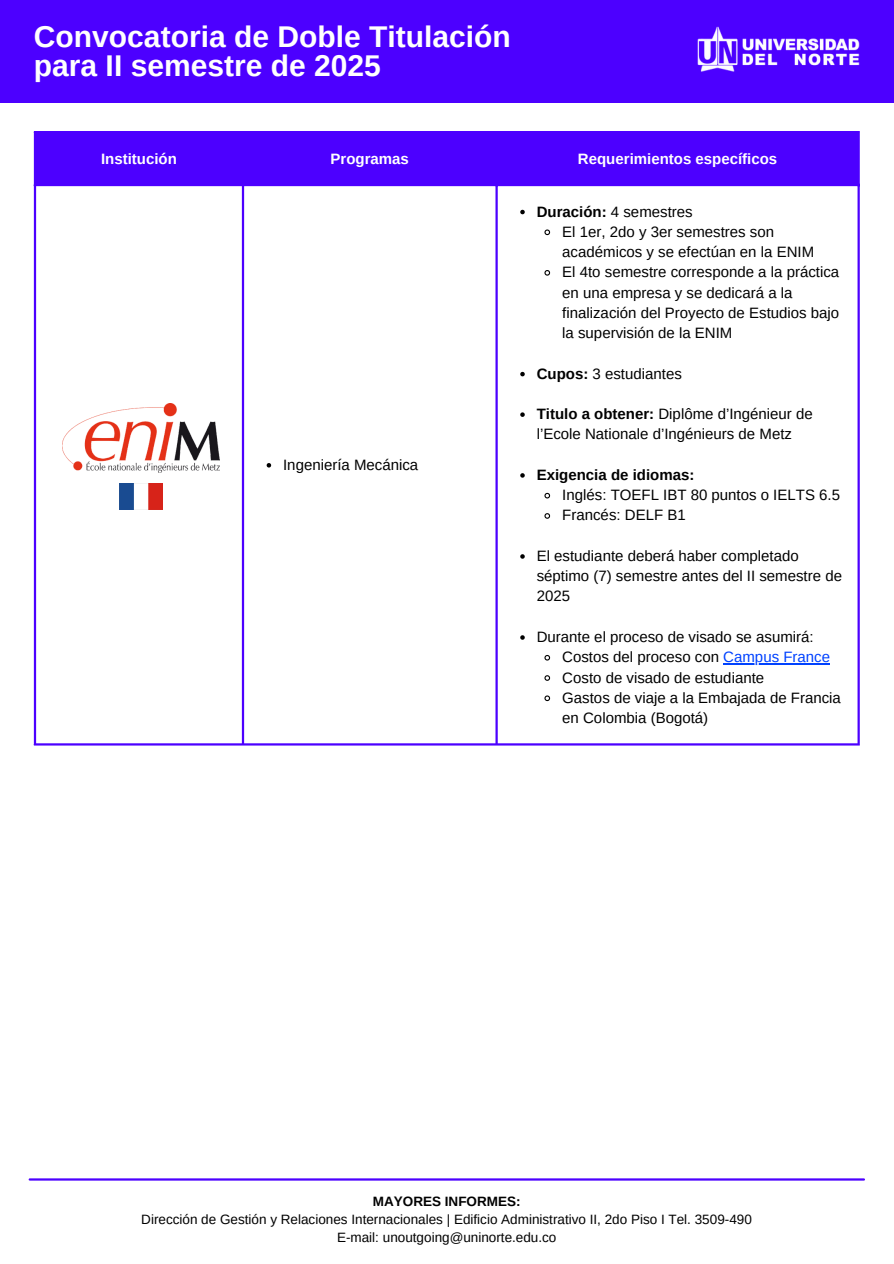
<style>
.page{position:relative;width:894px;height:1264px;background:#fff}
.page>*{position:absolute;margin:0;border:0;box-sizing:border-box;transform-origin:0 0}
.t1{font:700 30px/29.2px "Arimo";color:#fff}
.t2{font:15px/20.2px "Arimo";color:#000}
.t3{font:700 15px "Arimo";color:#fff}
.t4{font:700 15px "Arimo";color:#000}
.t5{font:13.5px "Arimo";color:#000}
.t6{font:700 13.5px "Arimo";color:#000}
.s1{font-weight:700}
.s2{color:#0042ff}
</style>
<div class="page">
<div style="left:0;top:0;width:893px;height:102px;background:#4c00ff"></div>
<img style="left:697px;top:26px;width:163px;height:46px">
<div style="left:36px;top:133px;width:821px;height:51px;background:#4c00ff"></div>
<svg style="left:266px;top:463px;width:5px;height:4px"></svg>
<svg style="left:520px;top:210px;width:4px;height:4px"></svg>
<svg style="left:544px;top:229px;width:6px;height:7px"></svg>
<svg style="left:544px;top:270px;width:6px;height:6px"></svg>
<svg style="left:520px;top:372px;width:4px;height:4px"></svg>
<svg style="left:520px;top:412px;width:4px;height:5px"></svg>
<svg style="left:520px;top:473px;width:4px;height:4px"></svg>
<svg style="left:544px;top:492px;width:6px;height:7px"></svg>
<svg style="left:544px;top:513px;width:6px;height:6px"></svg>
<svg style="left:520px;top:554px;width:4px;height:4px"></svg>
<svg style="left:520px;top:635px;width:4px;height:4px"></svg>
<svg style="left:544px;top:655px;width:6px;height:6px"></svg>
<hr style="left:723px;top:663px;width:106px;height:1px;background:#0042ff">
<svg style="left:544px;top:675px;width:6px;height:6px"></svg>
<svg style="left:544px;top:695px;width:6px;height:7px"></svg>
<hr style="left:34px;top:133px;width:2px;height:610px;background:#4c00ff">
<hr style="left:242px;top:133px;width:2px;height:610px;background:#4c00ff">
<hr style="left:495px;top:133px;width:2px;height:610px;background:#4c00ff">
<hr style="left:857px;top:133px;width:2px;height:610px;background:#4c00ff">
<hr style="left:34px;top:131px;width:825px;height:2px;background:#4c00ff">
<hr style="left:34px;top:184px;width:825px;height:2px;background:#4c00ff">
<hr style="left:34px;top:743px;width:825px;height:2px;background:#4c00ff">
<hr style="left:30px;top:1178px;width:833px;height:2px;background:#4c00ff">
<img style="left:62px;top:404px;width:158px;height:68px">
<img style="left:119px;top:484px;width:44px;height:25px">
<h1 class="t1" style="left:34px;top:22px;width:478px">Convocatoria de Doble Titulación para II semestre de 2025</h1>
<p class="t3" style="left:101px;top:150px;width:77px">Institución</p>
<p class="t3" style="left:330px;top:150px;width:80px">Programas</p>
<p class="t3" style="left:577px;top:150px;width:201px">Requerimientos específicos</p>
<p class="t2" style="left:283px;top:454px;width:137px">Ingeniería Mecánica</p>
<p class="t2" style="left:536px;top:201px;width:157px"><span class="s1">Duración:</span> 4 semestres</p>
<p class="t2" style="left:562px;top:221px;width:253px">El 1er, 2do y 3er semestres son académicos y se efectúan en la ENIM</p>
<p class="t2" style="left:562px;top:262px;width:278px">El 4to semestre corresponde a la práctica en una empresa y se dedicará a la finalización del Proyecto de Estudios bajo la supervisión de la ENIM</p>
<p class="t2" style="left:536px;top:363px;width:147px"><span class="s1">Cupos:</span> 3 estudiantes</p>
<p class="t2" style="left:536px;top:404px;width:277px"><span class="s1">Titulo a obtener:</span> Diplôme d’Ingénieur de l’Ecole Nationale d’Ingénieurs de Metz</p>
<p class="t4" style="left:536px;top:466px;width:159px">Exigencia de idiomas:</p>
<p class="t2" style="left:562px;top:485px;width:279px">Inglés: TOEFL IBT 80 puntos o IELTS 6.5</p>
<p class="t2" style="left:562px;top:505px;width:125px">Francés: DELF B1</p>
<p class="t2" style="left:536px;top:545px;width:307px">El estudiante deberá haber completado séptimo (7) semestre antes del II semestre de<br>2025</p>
<p class="t2" style="left:536px;top:626px;width:278px">Durante el proceso de visado se asumirá:</p>
<p class="t2" style="left:562px;top:647px;width:269px">Costos del proceso con <span class="s2">Campus France</span></p>
<p class="t2" style="left:562px;top:667px;width:203px">Costo de visado de estudiante</p>
<p class="t2" style="left:562px;top:687px;width:280px">Gastos de viaje a la Embajada de Francia</p>
<p class="t2" style="left:562px;top:707px;width:147px">en Colombia (Bogotá)</p>
<p class="t6" style="left:373px;top:1193px;width:149px">MAYORES INFORMES:</p>
<p class="t5" style="left:141px;top:1211px;width:612px">Dirección de Gestión y Relaciones Internacionales | Edificio Administrativo II, 2do Piso I Tel. 3509-490</p>
<p class="t5" style="left:337px;top:1229px;width:221px">E-mail: unoutgoing@uninorte.edu.co</p>
</div>
